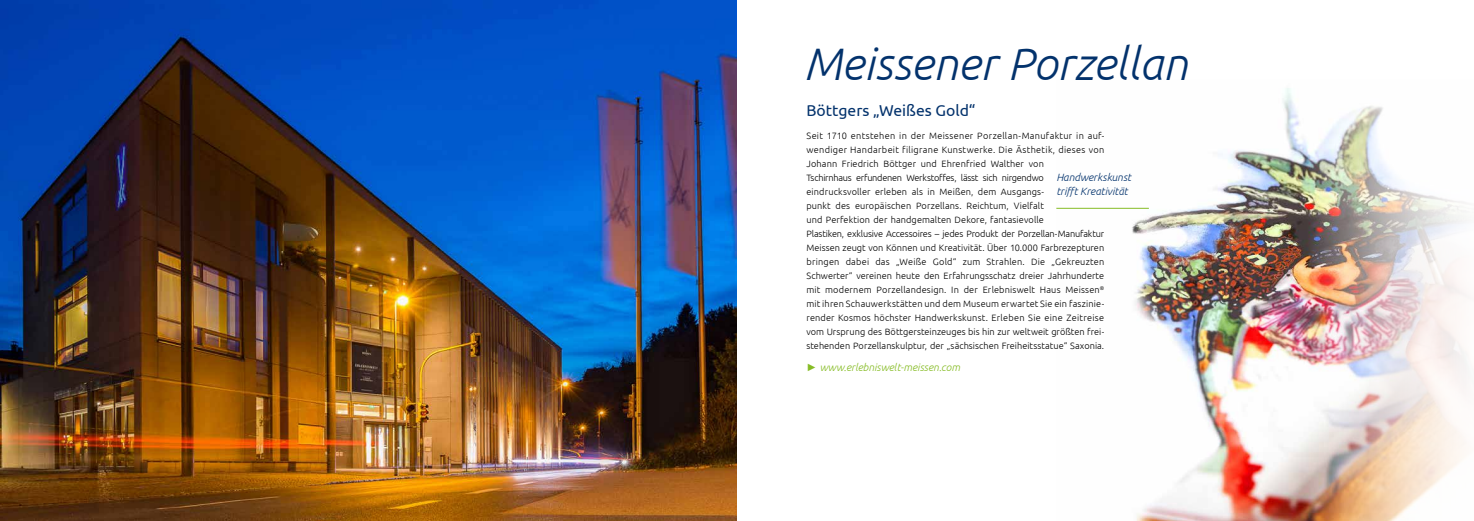
<style>
.page{position:relative;width:1474px;height:521px;background:#fff}
.page>*{position:absolute;margin:0;border:0;box-sizing:border-box;transform-origin:0 0}
.t1{font:italic 300 45.5px "Ubuntu";color:#03326c}
.t2{font:15.75px "Ubuntu";color:#03326c}
.t3{font:italic 300 10.5px/14px "Ubuntu";color:#03326c}
.t4{font:italic 300 10.5px "Ubuntu";color:#86bc25}
.t5{font:300 9.19px/14px "Ubuntu";letter-spacing:.01em;color:#000}
.s1{font-family:"Arial";font-weight:400;font-style:normal}
</style>
<div class="page">
<img style="left:1056px;top:150px;width:203px;height:371px">
<img style="left:1259px;top:88px;width:208px;height:433px">
<img style="left:0;top:0;width:737px;height:521px">
<hr style="left:1056px;top:208px;width:92px;height:1px;background:#86bc25">
<h1 class="t1" style="left:803px;top:36px;width:385px">Meissener Porzellan</h1>
<h2 class="t2" style="left:806px;top:101px;width:170px">Böttgers „Weißes Gold“</h2>
<p class="t5" style="left:806px;top:128px;width:299px">Seit 1710 entstehen in der Meissener Porzellan-Manufaktur in auf&shy;wendiger Handarbeit filigrane Kunstwerke. Die Ästhetik, dieses von Johann Friedrich Böttger und Ehrenfried Walther von<br>Tschirnhaus erfundenen Werkstoffes, lässt sich nirgendwo eindrucksvoller erleben als in Meißen, dem Ausgangs-<br>punkt des europäischen Porzellans. Reichtum, Vielfalt<br>und Perfektion der handgemalten Dekore, fantasievolle<br>Plastiken, exklusive Accessoires – jedes Produkt der Porzellan-Manufaktur Meissen zeugt von Können und Kreativität. Über 10.000 Farbrezepturen bringen dabei das „Weiße Gold“ zum Strahlen. Die „Gekreuzten Schwerter“ vereinen heute den Erfahrungsschatz dreier Jahrhunderte mit modernem Porzellandesign. In der Erlebniswelt Haus Meissen<sup>® </sup>mit ihren Schauwerkstätten und dem Museum erwartet Sie ein faszinie&shy;render Kosmos höchster Handwerkskunst. Erleben Sie eine Zeitreise vom Ursprung des Böttgersteinzeuges bis hin zur weltweit größten frei&shy;stehenden Porzellanskulptur, der „sächsischen Freiheitsstatue“ Saxonia.</p>
<p class="t4" style="left:806px;top:361px;width:155px"><span class="s1">►</span> www.erlebniswelt-meissen.com</p>
<p class="t3" style="left:1056px;top:170px;width:76px">Handwerkskunst trifft Kreativität</p>
</div>
